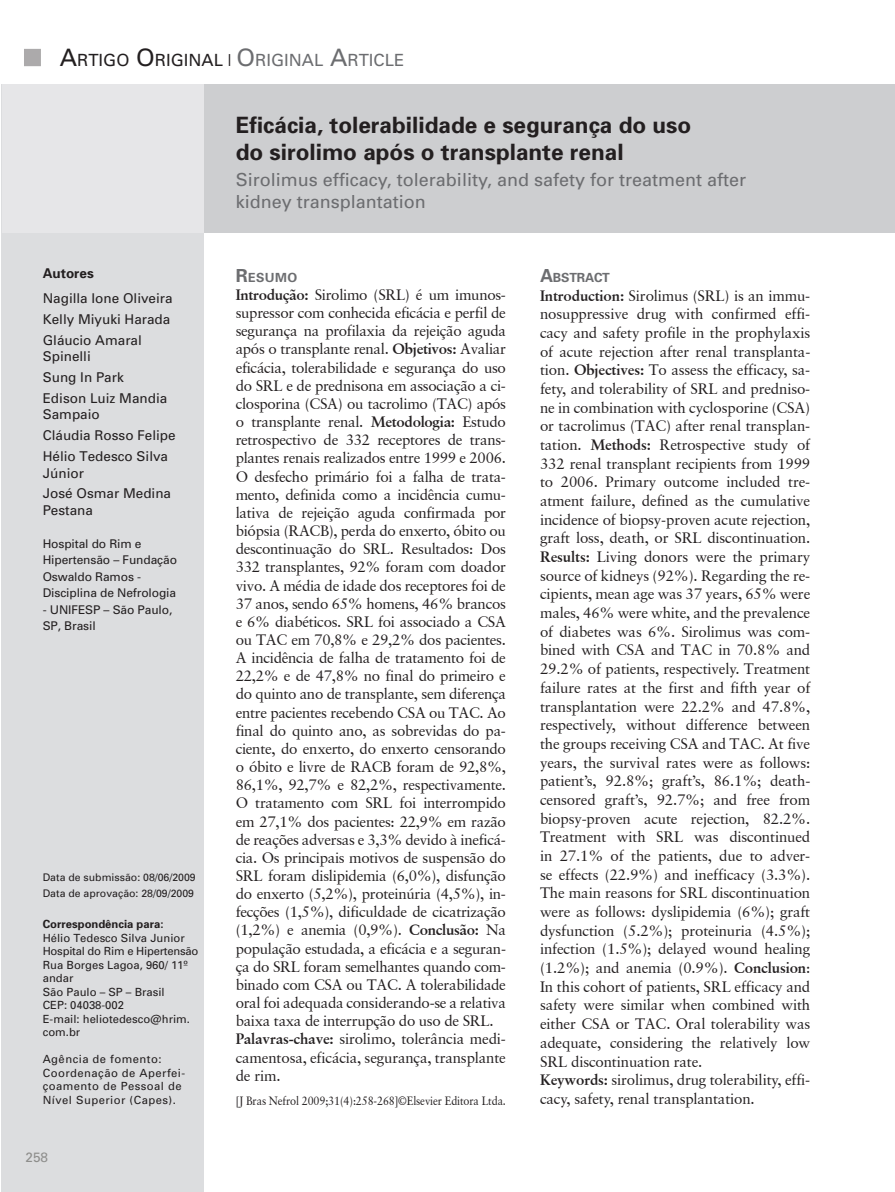
<style>
.page{position:relative;width:895px;height:1192px;background:#fff}
.page>*{position:absolute;margin:0;border:0;box-sizing:border-box;transform-origin:0 0}
.t1{font:22.5px/27px "Univers 65 Bold";color:#231f20}
.t2{font:18px/21.6px "Univers";color:#6c6d70}
.t3{font:16.8px "Univers";color:#6c6d70}
.t4{font:15px/18.1px "Garamond Retrospective S Si";letter-spacing:-.01em;color:#231f20}
.t5{font:13.5px/20.7px "Univers";color:#231f20}
.t6{font:13.5px "Univers 65 Bold";color:#231f20}
.t7{font:13.5px "Univers";color:#6c6d70}
.t8{font:12.6px "Univers 65 Bold";letter-spacing:.005em;color:#6c6d70}
.t9{font:12px/16.5px "Univers";letter-spacing:-.01em;color:#231f20}
.t10{font:12px "Garamond Retrospective S Si";letter-spacing:-.01em;color:#231f20;scale:.9 1}
.t11{font:11.25px/13.5px "Univers";color:#231f20}
.t12{font:11.25px/13.5px "Univers";letter-spacing:.04em;color:#231f20}
.t13{font:11.25px "Univers 65 Bold";color:#231f20}
.t14{font:10.5px/15.6px "Univers";color:#231f20}
.s1{font-size:24px;color:#231f20}
.s2{color:#231f20}
.s3{font-size:16.5px;color:#231f20}
.s4{font-size:24px}
.s5{font-size:18px}
.s6{font-weight:700}
</style>
<div class="page">
<div style="left:2px;top:85px;width:202px;height:1106px;background:#dcdddf"></div>
<div style="left:2px;top:85px;width:892px;height:148px;background:linear-gradient(to right,#e0e0e2,#c6c7c9)"></div>
<div style="left:25px;top:50px;width:15px;height:15px;background:#acaaab"></div>
<p class="t3" style="left:60px;top:50px;width:346px"><span class="s1">A</span><span class="s2">RTIGO</span> <span class="s1">O</span><span class="s2">RIGINAL</span> <span class="s3">|</span> <span class="s4">O</span>RIGINAL <span class="s4">A</span>RTICLE</p>
<p class="t6" style="left:43px;top:265px;width:53px">Autores</p>
<p class="t5" style="left:43px;top:288px;width:131px">Nagilla Ione Oliveira<br>Kelly Miyuki Harada<br>Gláucio Amaral</p>
<p class="t5" style="left:43px;top:346px;width:126px">Spinelli<br>Sung In Park<br>Edison Luiz Mandia</p>
<p class="t5" style="left:43px;top:404px;width:134px">Sampaio<br>Cláudia Rosso Felipe<br>Hélio Tedesco Silva</p>
<p class="t5" style="left:43px;top:462px;width:130px">Júnior<br>José Osmar Medina</p>
<p class="t5" style="left:43px;top:499px;width:52px">Pestana</p>
<p class="t9" style="left:43px;top:535px;width:136px">Hospital do Rim e<br>H ipertensão – Fundação<br>Oswaldo Ramos -<br>Disciplina de Nefrologia</p>
<p class="t9" style="left:43px;top:601px;width:131px">- U NIFESP – São Paulo,<br>SP, Brasil</p>
<p class="t14" style="left:43px;top:869px;width:154px">Data de submissão: 08/06/2009<br>Data de aprovação: 28/09/2009</p>
<p class="t13" style="left:43px;top:917px;width:122px">Correspondência para:</p>
<p class="t11" style="left:43px;top:930px;width:157px">Hélio Tedesco Silva Junior<br>Hospital do Rim e H ipertensão<br>Rua Borges Lagoa, 960/ 11º andar<br>São Paulo – SP – Brasil<br>CE P: 04038-002<br>E-mail: heliotedesco@hrim. com.br</p>
<p class="t12" style="left:43px;top:1052px;width:144px">Agência de fomento:<br>Coordenação de Aperfei&shy;çoamento de Pessoal de<br>Nível Superior (Capes).</p>
<p class="t7" style="left:26px;top:1149px;width:24px">258</p>
<h1 class="t1" style="left:235px;top:112px;width:457px">Eficácia, tolerabilidade e segurança do uso do sirolimo após o transplante renal</h1>
<p class="t2" style="left:235px;top:169px;width:512px">Sirolimus efficacy, tolerability, and safety for treatment after kidney transplantation</p>
<p class="t8" style="left:235px;top:270px;width:63px"><span class="s5">R</span>ESUMO</p>
<p class="t4" style="left:235px;top:285px;width:272px"><span class="s6">Introdução:</span> Sirolimo (SRL) é um imunos&shy;supressor com conhecida eficácia e perfil de segurança na profilaxia da rejeição aguda após o transplante renal. <span class="s6">Objetivos:</span> Avaliar eficácia, tolerabilidade e segurança do uso do SRL e de prednisona em associação a ci&shy;closporina (CSA) ou tacrolimo (TAC) após o transplante renal. <span class="s6">Metodologia:</span> Estudo retrospectivo de 332 receptores de trans&shy;plantes renais realizados entre 1999 e 2006.<br>O desfecho primário foi a falha de trata&shy;mento, definida como a incidência cumu&shy;lativa de rejeição aguda confirmada por biópsia (RACB), perda do enxerto, óbito ou descontinuação do SRL. Resultados: Dos 332 transplantes, 92% foram com doador vivo. A média de idade dos receptores foi de 37 anos, sendo 65% homens, 46% brancos e 6% diabéticos. SRL foi associado a CSA ou TAC em 70,8% e 29,2% dos pacientes.<br>A incidência de falha de tratamento foi de 22,2% e de 47,8% no final do primeiro e do quinto ano de transplante, sem diferença entre pacientes recebendo CSA ou TAC. Ao final do quinto ano, as sobrevidas do pa&shy;ciente, do enxerto, do enxerto censorando o óbito e livre de RACB foram de 92,8%, 86,1%, 92,7% e 82,2%, respectivamente.<br>O tratamento com SRL foi interrompido em 27,1% dos pacientes: 22,9% em razão de reações adversas e 3,3% devido à ineficá&shy;cia. Os principais motivos de suspensão do SRL foram dislipidemia (6,0%), disfunção do enxerto (5,2%), proteinúria (4,5%), in&shy;fecções (1,5%), dificuldade de cicatrização (1,2%) e anemia (0,9%). <span class="s6">Conclusão:</span> Na população estudada, a eficácia e a seguran&shy;ça do SRL foram semelhantes quando com&shy;binado com CSA ou TAC. A tolerabilidade oral foi adequada considerando-se a relativa baixa taxa de interrupção do uso de SRL.<br><span class="s6">Palavras-chave:</span> sirolimo, tolerância medi&shy;camentosa, eficácia, segurança, transplante de rim.</p>
<p class="t10" style="left:235px;top:1093px;width:301px">[J Bras Nefrol 2009;31(4):258-268]©Elsevier Editora Ltda.</p>
<p class="t8" style="left:540px;top:270px;width:71px"><span class="s5">A</span>BSTRACT</p>
<p class="t4" style="left:540px;top:286px;width:272px;line-height:18.8px"><span class="s6">Introduction:</span> Sirolimus (SRL) is an immu&shy;nosuppressive drug with confirmed effi&shy;cacy and safety profile in the prophylaxis of acute rejection after renal transplanta&shy;tion. <span class="s6">Objectives:</span> To assess the efficacy, sa&shy;fety, and tolerability of SRL and predniso&shy;ne in combination with cyclosporine (CSA) or tacrolimus (TAC) after renal transplan&shy;tation. <span class="s6">Methods:</span> Retrospective study of 332 renal transplant recipients from 1999 to 2006. Primary outcome included tre&shy;atment failure, defined as the cumulative incidence of biopsy-proven acute rejection, graft loss, death, or SRL discontinuation.<br><span class="s6">Results:</span> Living donors were the primary source of kidneys (92%). Regarding the re&shy;cipients, mean age was 37 years, 65% were males, 46% were white, and the prevalence of diabetes was 6%. Sirolimus was com&shy;bined with CSA and TAC in 70.8% and 29.2% of patients, respectively. Treatment failure rates at the first and fifth year of transplantation were 22.2% and 47.8%, respectively, without difference between the groups receiving CSA and TAC. At five years, the survival rates were as follows: patient’s, 92.8%; graft’s, 86.1%; death&shy;censored graft’s, 92.7%; and free from biopsy-proven acute rejection, 82.2%.<br>Treatment with SRL was discontinued in 27.1% of the patients, due to adver&shy;se effects (22.9%) and inefficacy (3.3%).<br>The main reasons for SRL discontinuation were as follows: dyslipidemia (6%); graft dysfunction (5.2%); proteinuria (4.5%); infection (1.5%); delayed wound healing (1.2%); and anemia (0.9%). <span class="s6">Conclusion</span>:<br>In this cohort of patients, SRL efficacy and safety were similar when combined with either CSA or TAC. Oral tolerability was adequate, considering the relatively low SRL discontinuation rate.<br><span class="s6">Keywords:</span> sirolimus, drug tolerability, effi&shy;cacy, safety, renal transplantation.</p>
</div>
